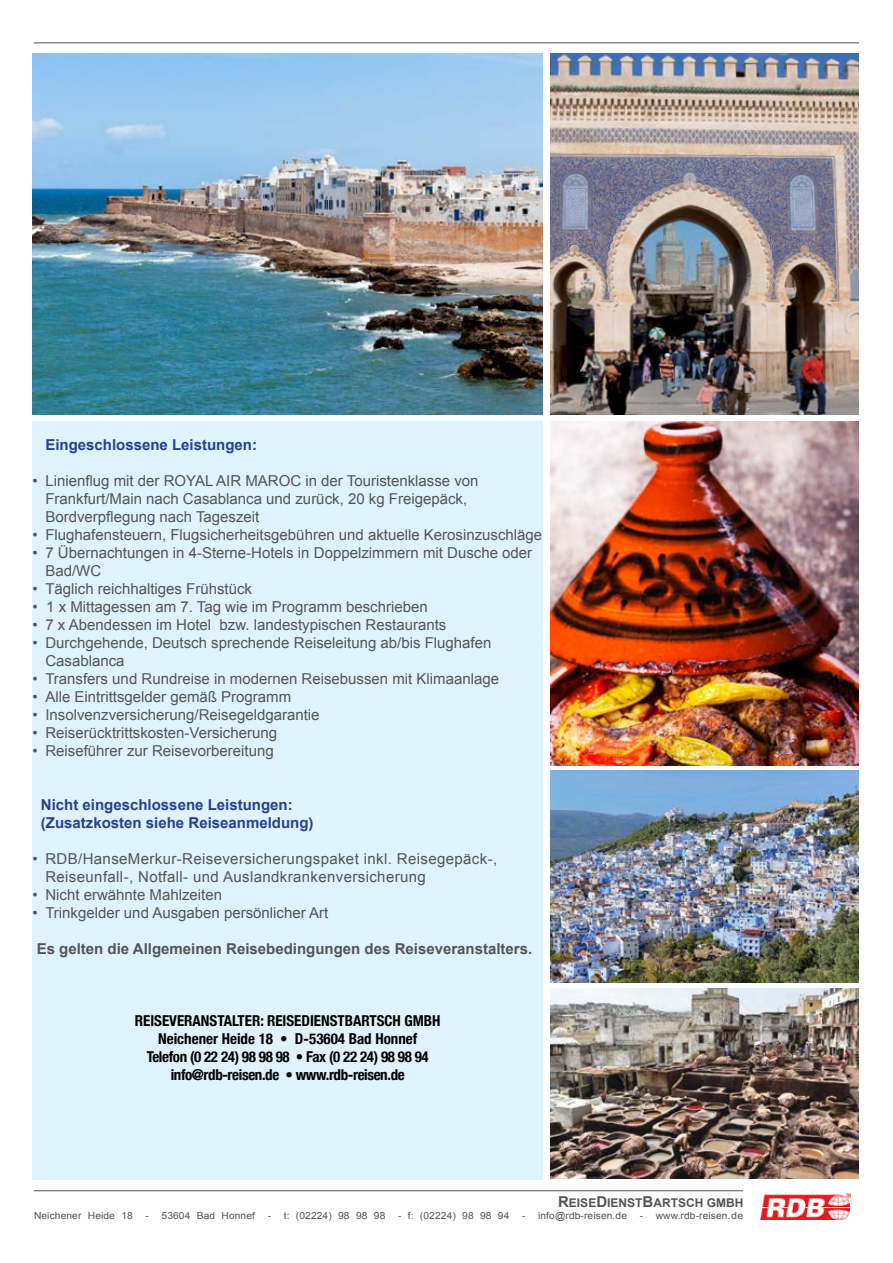
<style>
.page{position:relative;width:893px;height:1263px;background:#fff}
.page>*{position:absolute;margin:0;border:0;box-sizing:border-box;transform-origin:0 0}
.t1{font:15px/18px "Arial";color:#545456}
.t2{font:700 condensed 15px/18px "Helvetica Neue";color:#000;text-align:center}
.t3{font:15px/18px "Arial";letter-spacing:.025em;color:#545456}
.t4{font:700 15px/18px "Arial";color:#25408f}
.t5{font:700 15px "Arial";color:#545456}
.t6{font:700 12px "Arial";color:#545456}
.t7{font:9.75px "Arial";letter-spacing:.01em;color:#545456;scale:1.05 1}
.s1{font-size:15px}
</style>
<div class="page">
<img style="left:761px;top:1193px;width:89px;height:26px">
<hr style="left:34px;top:1190px;width:709px;height:1px;background:#545456">
<hr style="left:34px;top:43px;width:825px;height:1px;background:#545456">
<div style="left:33px;top:421px;width:510px;height:759px;background:#dff3fd"></div>
<img style="left:33px;top:53px;width:510px;height:362px">
<img style="left:551px;top:421px;width:308px;height:344px">
<img style="left:551px;top:770px;width:308px;height:212px">
<img style="left:551px;top:53px;width:308px;height:362px">
<img style="left:551px;top:988px;width:308px;height:191px">
<p class="t4" style="left:45px;top:436px;width:213px">Eingeschlossene Leistungen:</p>
<p class="t1" style="left:45px;top:472px;width:435px;text-indent:-13px">• Linienflug mit der ROYAL AIR MAROC in der Touristenklasse von<br>Frankfurt/Main nach Casablanca und zurück, 20 kg Freigepäck,<br>Bordverpflegung nach Tageszeit</p>
<p class="t1" style="left:33px;top:526px;width:511px">• Flughafensteuern, Flugsicherheitsgebühren und aktuelle Kerosinzuschläge</p>
<p class="t1" style="left:45px;top:544px;width:488px;text-indent:-13px">• 7 Übernachtungen in 4-Sterne-Hotels in Doppelzimmern mit Dusche oder<br>Bad/WC</p>
<p class="t1" style="left:33px;top:580px;width:221px">• Täglich reichhaltiges Frühstück</p>
<p class="t1" style="left:33px;top:598px;width:397px">• 1 x Mittagessen am 7. Tag wie im Programm beschrieben</p>
<p class="t1" style="left:33px;top:616px;width:415px">• 7 x Abendessen im Hotel bzw. landestypischen Restaurants</p>
<p class="t1" style="left:45px;top:634px;width:448px;text-indent:-13px">• Durchgehende, Deutsch sprechende Reiseleitung ab/bis Flughafen<br>Casablanca</p>
<p class="t1" style="left:33px;top:670px;width:468px">• Transfers und Rundreise in modernen Reisebussen mit Klimaanlage</p>
<p class="t1" style="left:33px;top:688px;width:260px">• Alle Eintrittsgelder gemäß Programm</p>
<p class="t1" style="left:33px;top:706px;width:289px">• Insolvenzversicherung/Reisegeldgarantie</p>
<p class="t1" style="left:33px;top:724px;width:246px">• Reiserücktrittskosten-Versicherung</p>
<p class="t1" style="left:33px;top:742px;width:243px">• Reiseführer zur Reisevorbereitung</p>
<p class="t4" style="left:41px;top:796px;width:274px">Nicht eingeschlossene Leistungen: (Zusatzkosten siehe Reiseanmeldung)</p>
<p class="t3" style="left:45px;top:850px;width:453px;text-indent:-13px">• RDB/HanseMerkur-Reiseversicherungspaket inkl. Reisegepäck-,<br>Reiseunfall-, Notfall- und Auslandkrankenversicherung</p>
<p class="t1" style="left:33px;top:886px;width:191px">• Nicht erwähnte Mahlzeiten</p>
<p class="t1" style="left:33px;top:904px;width:297px">• Trinkgelder und Ausgaben persönlicher Art</p>
<p class="t5" style="left:37px;top:939px;width:497px">Es gelten die Allgemeinen Reisebedingungen des Reiseveranstalters.</p>
<p class="t2" style="left:135px;top:1010px;width:307px">REISEVERANSTALTER: REISEDIENSTBARTSCH GMBH Neichener Heide 18 • D-53604 Bad Honnef<br>Telefon (0 22 24) 98 98 98 • Fax (0 22 24) 98 98 94 info@rdb-reisen.de • www.rdb-reisen.de</p>
<p class="t6" style="left:558px;top:1195px;width:187px"><span class="s1">R</span>EISE<span class="s1">D</span>IENST<span class="s1">B</span>ARTSCH GMBH</p>
<p class="t7" style="left:34px;top:1209px;width:96px">Neichener Heide 18</p>
<p class="t7" style="left:145px;top:1209px;width:106px">- 53604 Bad Honnef</p>
<p class="t7" style="left:268px;top:1209px;width:114px">- t: (02224) 98 98 98</p>
<p class="t7" style="left:398px;top:1209px;width:108px">- f: (02224) 98 98 94</p>
<p class="t7" style="left:522px;top:1209px;width:101px">- info@rdb-reisen.de</p>
<p class="t7" style="left:640px;top:1209px;width:100px">- www.rdb-reisen.de</p>
</div>
